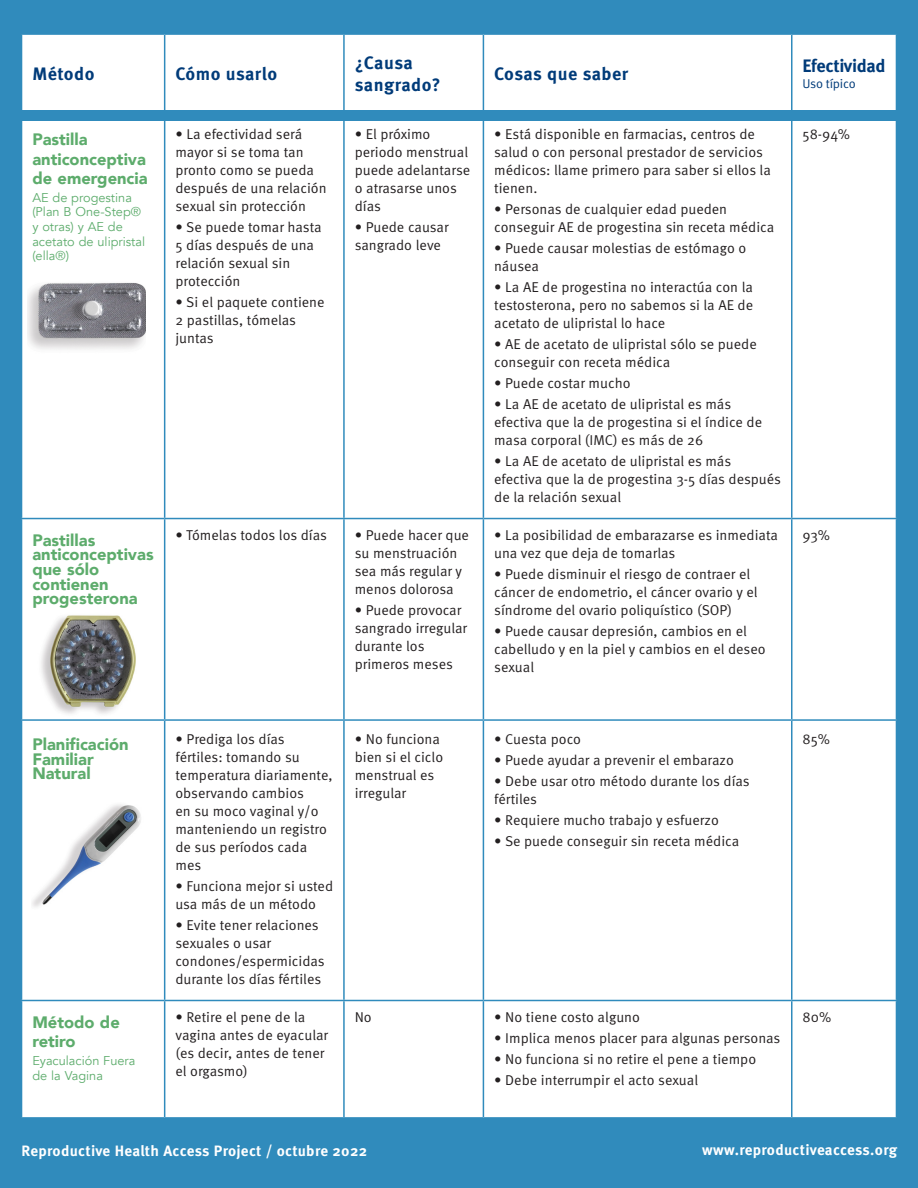
<style>
.page{position:relative;width:918px;height:1188px;background:#308bbc}
.page>*{position:absolute;margin:0;border:0;box-sizing:border-box;transform-origin:0 0}
.t1{font:700 18px/22.5px "Meta Pro";letter-spacing:.02em;color:#013b79}
.t2{font:700 18px "Meta Pro";letter-spacing:-.02em;color:#013b79}
.method_sub{font:900 16.5px/14.7px "Avenir";color:#5dac6c}
.method{font:900 16.5px/19.5px "Avenir";color:#5dac6c}
.body{font:700 15px "Meta Pro";letter-spacing:.02em;color:#fff}
.body-2{font:14.25px/18px "Meta Pro Norm";color:#231f20}
.method_sub-2{font:12.75px/14.7px "Avenir";color:#5dac6c}
.t3{font:12.75px "Meta Pro Norm";letter-spacing:-.02em;color:#013b79}
</style>
<div class="page">
<div style="left:22px;top:35px;width:874px;height:1082px;background:#fff"></div>
<hr style="left:164px;top:35px;width:1px;height:82px;background:#308bbc">
<hr style="left:343px;top:35px;width:2px;height:82px;background:#308bbc">
<hr style="left:483px;top:35px;width:1px;height:82px;background:#308bbc">
<hr style="left:791px;top:35px;width:2px;height:82px;background:#308bbc">
<hr style="left:164px;top:119px;width:1px;height:399px;background:#308bbc">
<hr style="left:343px;top:119px;width:2px;height:399px;background:#308bbc">
<hr style="left:483px;top:119px;width:1px;height:399px;background:#308bbc">
<hr style="left:791px;top:119px;width:2px;height:399px;background:#308bbc">
<hr style="left:21px;top:518px;width:144px;height:1px;background:#308bbc">
<hr style="left:165px;top:518px;width:179px;height:1px;background:#308bbc">
<hr style="left:164px;top:519px;width:1px;height:200px;background:#308bbc">
<hr style="left:344px;top:518px;width:139px;height:1px;background:#308bbc">
<hr style="left:343px;top:519px;width:2px;height:200px;background:#308bbc">
<hr style="left:483px;top:518px;width:309px;height:1px;background:#308bbc">
<hr style="left:483px;top:519px;width:1px;height:200px;background:#308bbc">
<hr style="left:792px;top:518px;width:105px;height:1px;background:#308bbc">
<hr style="left:791px;top:519px;width:2px;height:200px;background:#308bbc">
<hr style="left:21px;top:719px;width:144px;height:2px;background:#308bbc">
<hr style="left:165px;top:719px;width:179px;height:2px;background:#308bbc">
<hr style="left:164px;top:721px;width:1px;height:279px;background:#308bbc">
<hr style="left:344px;top:719px;width:139px;height:2px;background:#308bbc">
<hr style="left:343px;top:721px;width:2px;height:279px;background:#308bbc">
<hr style="left:483px;top:719px;width:309px;height:2px;background:#308bbc">
<hr style="left:483px;top:721px;width:1px;height:279px;background:#308bbc">
<hr style="left:792px;top:719px;width:105px;height:2px;background:#308bbc">
<hr style="left:791px;top:721px;width:2px;height:279px;background:#308bbc">
<hr style="left:21px;top:1000px;width:144px;height:1px;background:#308bbc">
<hr style="left:165px;top:1000px;width:179px;height:1px;background:#308bbc">
<hr style="left:164px;top:1001px;width:1px;height:116px;background:#308bbc">
<hr style="left:344px;top:1000px;width:139px;height:1px;background:#308bbc">
<hr style="left:343px;top:1001px;width:2px;height:116px;background:#308bbc">
<hr style="left:483px;top:1000px;width:309px;height:1px;background:#308bbc">
<hr style="left:483px;top:1001px;width:1px;height:116px;background:#308bbc">
<hr style="left:792px;top:1000px;width:105px;height:1px;background:#308bbc">
<hr style="left:791px;top:1001px;width:2px;height:116px;background:#308bbc">
<img style="left:27px;top:281px;width:118px;height:72px">
<img style="left:35px;top:610px;width:105px;height:108px">
<img style="left:32px;top:803px;width:112px;height:108px">
<div style="left:0;top:111px;width:897px;height:10px;background:#308bbc"></div>
<p class="t1" style="left:32px;top:61px;width:64px">Método</p>
<p class="t1" style="left:175px;top:61px;width:103px">Cómo usarlo</p>
<p class="t1" style="left:355px;top:50px;width:87px">¿Causa sangrado?</p>
<p class="t1" style="left:494px;top:61px;width:135px">Cosas que saber</p>
<p class="method" style="left:32px;top:129px;width:117px">Pastilla anticonceptiva de emergencia</p>
<p class="method_sub-2" style="left:32px;top:190px;width:114px">AE de progestina (Plan B One-Step® y otras) y AE de acetato de ulipristal (ella®)</p>
<p class="body-2" style="left:175px;top:124px;width:153px">• La efectividad será mayor si se toma tan pronto como se pueda después de una relación sexual sin protección</p>
<p class="body-2" style="left:175px;top:217px;width:148px">• Se puede tomar hasta<br>5 días después de una relación sexual sin protección</p>
<p class="body-2" style="left:175px;top:292px;width:151px">• Si el paquete contiene<br>2 pastillas, tómelas juntas</p>
<p class="body-2" style="left:355px;top:124px;width:117px">• El próximo periodo menstrual puede adelantarse o atrasarse unos días</p>
<p class="body-2" style="left:355px;top:217px;width:95px">• Puede causar sangrado leve</p>
<p class="body-2" style="left:494px;top:124px;width:278px">• Está disponible en farmacias, centros de salud o con personal prestador de servicios médicos: llame primero para saber si ellos la tienen.</p>
<p class="body-2" style="left:494px;top:199px;width:281px">• Personas de cualquier edad pueden conseguir AE de progestina sin receta médica</p>
<p class="body-2" style="left:494px;top:238px;width:254px">• Puede causar molestias de estómago o náusea</p>
<p class="body-2" style="left:494px;top:277px;width:260px;text-align:justify">• La AE de progestina no interactúa con la testosterona, pero no sabemos si la AE de acetato de ulipristal lo hace</p>
<p class="body-2" style="left:494px;top:334px;width:264px">• AE de acetato de ulipristal sólo se puede conseguir con receta médica</p>
<p class="body-2" style="left:494px;top:373px;width:138px">• Puede costar mucho</p>
<p class="body-2" style="left:494px;top:394px;width:269px">• La AE de acetato de ulipristal es más efectiva que la de progestina si el índice de masa corporal (IMC) es más de 26</p>
<p class="body-2" style="left:494px;top:451px;width:288px">• La AE de acetato de ulipristal es más efectiva que la de progestina 3-5 días después de la relación sexual</p>
<p class="method_sub" style="left:32px;top:532px;width:123px">Pastillas anticonceptivas que sólo contienen progesterona</p>
<p class="body-2" style="left:175px;top:525px;width:153px">• Tómelas todos los días</p>
<p class="body-2" style="left:355px;top:525px;width:116px">• Puede hacer que su menstruación sea más regular y menos dolorosa</p>
<p class="body-2" style="left:355px;top:600px;width:114px">• Puede provocar sangrado irregular durante los primeros meses</p>
<p class="body-2" style="left:494px;top:525px;width:285px">• La posibilidad de embarazarse es inmediata una vez que deja de tomarlas</p>
<p class="body-2" style="left:494px;top:564px;width:265px">• Puede disminuir el riesgo de contraer el cáncer de endometrio, el cáncer ovario y el síndrome del ovario poliquístico (SOP)</p>
<p class="body-2" style="left:494px;top:621px;width:273px">• Puede causar depresión, cambios en el cabelludo y en la piel y cambios en el deseo sexual</p>
<p class="t2" style="left:803px;top:51px;width:84px">Efectividad</p>
<p class="t3" style="left:803px;top:74px;width:55px">Uso típico</p>
<p class="body-2" style="left:803px;top:124px;width:49px">58-94%</p>
<p class="body-2" style="left:803px;top:525px;width:29px">93%</p>
<p class="method_sub" style="left:32px;top:737px;width:98px">Planificación<br>Familiar<br>Natural</p>
<p class="body-2" style="left:175px;top:729px;width:159px">• Prediga los días fértiles: tomando su temperatura diariamente, observando cambios<br>en su moco vaginal y/o manteniendo un registro de sus períodos cada mes</p>
<p class="body-2" style="left:175px;top:876px;width:159px">• Funciona mejor si usted usa más de un método</p>
<p class="body-2" style="left:175px;top:915px;width:151px">• Evite tener relaciones sexuales o usar condones/espermicidas durante los días fértiles</p>
<p class="body-2" style="left:355px;top:729px;width:90px">• No funciona bien si el ciclo menstrual es irregular</p>
<p class="body-2" style="left:494px;top:729px;width:88px">• Cuesta poco</p>
<p class="body-2" style="left:494px;top:750px;width:241px">• Puede ayudar a prevenir el embarazo</p>
<p class="body-2" style="left:494px;top:771px;width:257px">• Debe usar otro método durante los días fértiles</p>
<p class="body-2" style="left:494px;top:810px;width:226px">• Requiere mucho trabajo y esfuerzo</p>
<p class="body-2" style="left:494px;top:831px;width:247px">• Se puede conseguir sin receta médica</p>
<p class="method" style="left:32px;top:1012px;width:89px">Método de retiro</p>
<p class="method_sub-2" style="left:32px;top:1053px;width:105px">Eyaculación Fuera de la Vagina</p>
<p class="body-2" style="left:175px;top:1007px;width:154px">• Retire el pene de la vagina antes de eyacular (es decir, antes de tener el orgasmo)</p>
<p class="body-2" style="left:355px;top:1007px;width:19px">No</p>
<p class="body-2" style="left:494px;top:1007px;width:147px">• No tiene costo alguno</p>
<p class="body-2" style="left:494px;top:1028px;width:288px">• Implica menos placer para algunas personas</p>
<p class="body-2" style="left:494px;top:1049px;width:264px">• No funciona si no retire el pene a tiempo</p>
<p class="body-2" style="left:494px;top:1070px;width:206px">• Debe interrumpir el acto sexual</p>
<p class="body-2" style="left:803px;top:729px;width:29px">85%</p>
<p class="body-2" style="left:803px;top:1007px;width:30px">80%</p>
<p class="body" style="left:21px;top:1139px;width:347px">Reproductive Health Access Project / octubre 2022</p>
<p class="body" style="left:702px;top:1138px;width:196px">www.reproductiveaccess.org</p>
</div>
